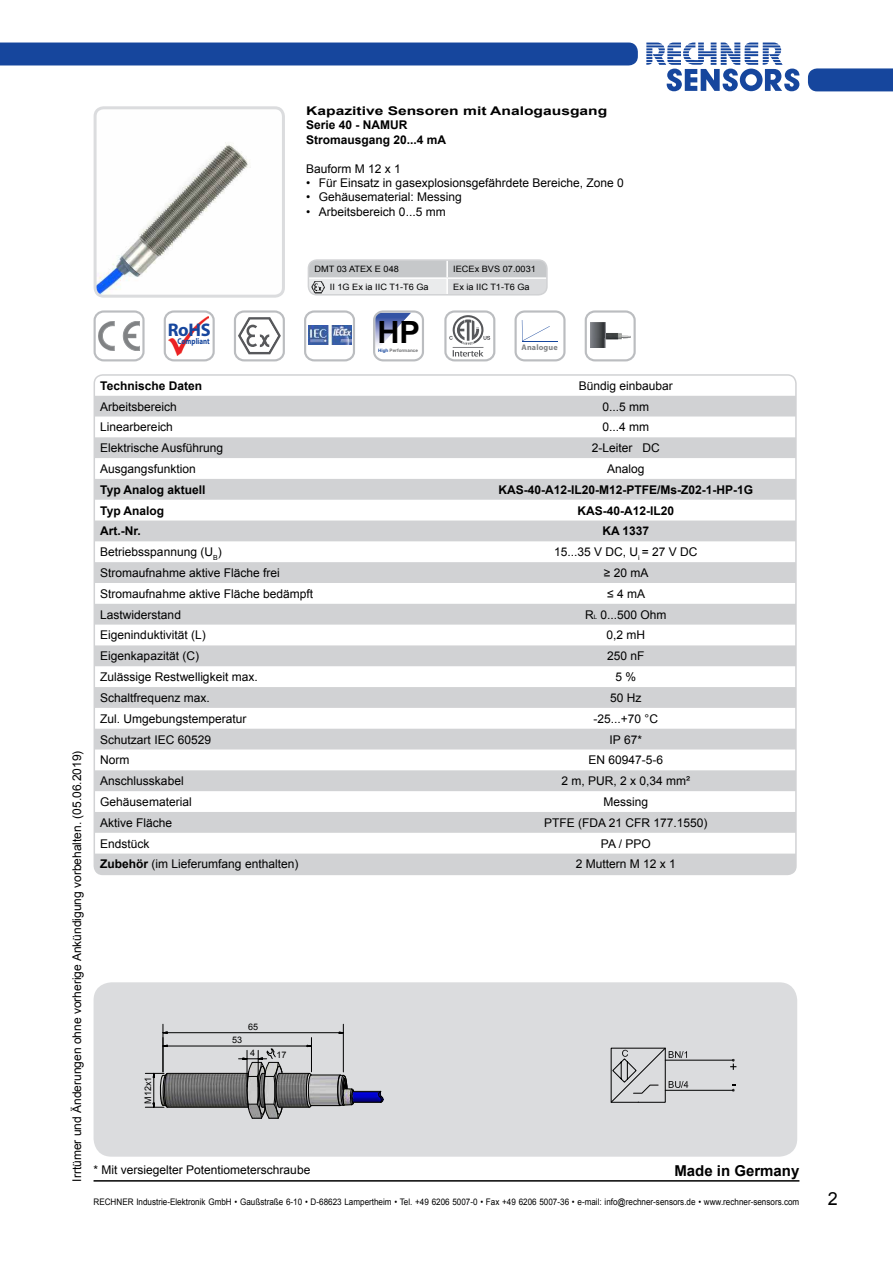
<style>
.page{position:relative;width:893px;height:1263px;background:#fff}
.page>*{position:absolute;margin:0;border:0;box-sizing:border-box;transform-origin:0 0}
.t1{font:700 30.75px "Arial";color:#000}
.t2{font:700 18.3px "Myriad Pro";color:#16469d}
.t3{font:18px "Arial";color:#000}
.t4{font:700 15px "Arial";color:#000}
.t5{font:12px "Arial";color:#000}
.t6{font:700 12px "Arial";color:#000}
.t7{font:700 12px/14.4px "Arial";color:#000;scale:1.3 1}
.t8{font:9px "Arial";color:#000;scale:.9 1}
.t9{font:9px "Arial";color:#000}
.t10{font:8.7px "Arial";color:#000;scale:1.05 1}
.t11{font:700 8.4px "Myriad Pro";color:#16469d;scale:.82 1}
.t12{font:700 8.1px "Myriad Pro";letter-spacing:.02em;color:#808284}
.t13{font:700 4.65px "Arial";color:#6d6e70}
.s1{color:#16469d}
.s2{font-size:6px}
.s3{font-weight:700}
</style>
<div class="page">
<svg style="left:646px;top:43px;width:153px;height:48px"></svg>
<div style="left:808px;top:68px;width:85px;height:23px;background:#16469d"></div>
<hr style="left:94px;top:1180px;width:705px;height:1px;background:#000">
<div style="left:0;top:43px;width:638px;height:22px;background:#16469d"></div>
<div style="left:94px;top:982px;width:703px;height:175px;background:#dbdcde;border-radius:18px"></div>
<svg style="left:730px;top:1059px;width:6px;height:11px"></svg>
<hr style="left:665px;top:1090px;width:68px;height:1px;background:#000">
<hr style="left:665px;top:1060px;width:68px;height:1px;background:#000">
<svg style="left:610px;top:1047px;width:78px;height:56px"></svg>
<svg style="left:308px;top:262px;width:237px;height:31px;background:#d6d7d9"></svg>
<div style="left:308px;top:259px;width:240px;height:37px;border:2px solid #d1d2d4;border-radius:9px"></div>
<img style="left:310px;top:281px;width:15px;height:13px">
<div style="left:94px;top:310px;width:51px;height:51px;border:2px solid #bbbdc0;border-radius:9px"></div>
<svg style="left:98px;top:321px;width:42px;height:30px"></svg>
<div style="left:164px;top:310px;width:51px;height:51px;border:2px solid #bbbdc0;border-radius:9px"></div>
<img style="left:168px;top:316px;width:40px;height:40px">
<svg style="left:514px;top:310px;width:52px;height:51px"></svg>
<div style="left:522px;top:344px;width:35px;height:8px;background:#fff"></div>
<div style="left:444px;top:310px;width:51px;height:51px;border:2px solid #bbbdc0;border-radius:9px"></div>
<svg style="left:449px;top:315px;width:41px;height:42px"></svg>
<div style="left:304px;top:310px;width:51px;height:51px;border:2px solid #bbbdc0;border-radius:9px"></div>
<img style="left:308px;top:325px;width:43px;height:20px">
<div style="left:234px;top:310px;width:51px;height:51px;border:2px solid #bbbdc0;border-radius:9px"></div>
<svg style="left:238px;top:317px;width:43px;height:37px"></svg>
<div style="left:585px;top:310px;width:51px;height:51px;border:2px solid #bbbdc0;border-radius:9px"></div>
<img style="left:590px;top:323px;width:41px;height:24px">
<svg style="left:373px;top:310px;width:51px;height:51px"></svg>
<img style="left:162px;top:1062px;width:182px;height:46px">
<hr style="left:279px;top:1107px;width:30px;height:1px;background:#000">
<hr style="left:167px;top:1107px;width:81px;height:1px;background:#000">
<hr style="left:279px;top:1073px;width:30px;height:1px;background:#000">
<hr style="left:167px;top:1073px;width:81px;height:1px;background:#000">
<svg style="left:306px;top:1073px;width:77px;height:34px"></svg>
<svg style="left:145px;top:1071px;width:23px;height:37px"></svg>
<hr style="left:167px;top:1032px;width:172px;height:1px;background:#000">
<hr style="left:343px;top:1024px;width:1px;height:48px;background:#000">
<hr style="left:163px;top:1024px;width:1px;height:48px;background:#000">
<hr style="left:167px;top:1046px;width:140px;height:1px;background:#000">
<hr style="left:311px;top:1037px;width:1px;height:35px;background:#000">
<svg style="left:239px;top:1048px;width:44px;height:71px"></svg>
<hr style="left:258px;top:1050px;width:1px;height:37px;background:#000">
<hr style="left:247px;top:1050px;width:1px;height:37px;background:#000">
<img style="left:98px;top:110px;width:183px;height:184px">
<div style="left:94px;top:106px;width:191px;height:192px;border:3px solid #dbdcde;border-radius:9px"></div>
<svg style="left:94px;top:396px;width:700px;height:478px;fill:#d4d5d6"></svg>
<div style="left:94px;top:374px;width:703px;height:501px;border:2px solid #d1d2d4;border-radius:9px"></div>
<p class="t7" style="left:306px;top:105px;width:233px">Kapazitive Sensoren mit Analogausgang<br>Serie 40 - NAMUR<br>Stromausgang 20...4 mA</p>
<p class="t5" style="left:306px;top:164px;width:96px">Bauform M 12 x 1</p>
<p class="t5" style="left:306px;top:175px;width:319px">• Für Einsatz in gasexplosionsgefährdete Bereiche, Zone 0</p>
<p class="t5" style="left:306px;top:189px;width:157px">• Gehäusematerial: Messing</p>
<p class="t5" style="left:306px;top:204px;width:141px">• Arbeitsbereich 0...5 mm</p>
<p class="t10" style="left:314px;top:266px;width:82px">DMT 03 ATEX E 048</p>
<p class="t10" style="left:453px;top:266px;width:80px">IECEx BVS 07.0031</p>
<p class="t10" style="left:330px;top:284px;width:96px">II 1G Ex ia IIC T1-T6 Ga</p>
<p class="t10" style="left:453px;top:284px;width:74px">Ex ia IIC T1-T6 Ga</p>
<h2 class="t2" style="left:168px;top:323px;width:44px">RoHS</h2>
<p class="t11" style="left:178px;top:338px;width:41px">Compliant</p>
<h1 class="t1" style="left:377px;top:321px;width:44px">HP</h1>
<p class="t13" style="left:378px;top:349px;width:41px"><span class="s1">High</span> Performance</p>
<p class="t12" style="left:522px;top:344px;width:38px">Analogue</p>
<p class="t5" style="left:72px;top:1181px;width:432px;rotate:-90deg">Irrtümer und Änderungen ohne vorherige Ankündigung vorbehalten. (05.06.2019)</p>
<p class="t6" style="left:100px;top:381px;width:103px">Technische Daten</p>
<p class="t5" style="left:579px;top:381px;width:96px">Bündig einbaubar</p>
<p class="t5" style="left:100px;top:402px;width:78px">Arbeitsbereich</p>
<p class="t5" style="left:602px;top:402px;width:48px">0...5 mm</p>
<p class="t5" style="left:100px;top:423px;width:74px">Linearbereich</p>
<p class="t5" style="left:602px;top:423px;width:48px">0...4 mm</p>
<p class="t5" style="left:100px;top:443px;width:124px">Elektrische Ausführung</p>
<p class="t5" style="left:592px;top:443px;width:70px">2-Leiter DC</p>
<p class="t5" style="left:100px;top:464px;width:97px">Ausgangsfunktion</p>
<p class="t5" style="left:607px;top:464px;width:39px">Analog</p>
<p class="t6" style="left:100px;top:485px;width:107px">Typ Analog aktuell</p>
<p class="t6" style="left:498px;top:485px;width:256px">KAS-40-A12-IL20-M12-PTFE/Ms-Z02-1-HP-1G</p>
<p class="t6" style="left:100px;top:506px;width:66px">Typ Analog</p>
<p class="t6" style="left:577px;top:506px;width:98px">KAS-40-A12-IL20</p>
<p class="t6" style="left:100px;top:527px;width:42px">Art.-Nr.</p>
<p class="t6" style="left:602px;top:527px;width:48px">KA 1337</p>
<p class="t5" style="left:100px;top:547px;width:123px">Betriebsspannung (U<sub>B</sub>)</p>
<p class="t5" style="left:554px;top:547px;width:145px">15...35 V DC, U<sub>i</sub> = 27 V DC</p>
<p class="t5" style="left:100px;top:568px;width:181px">Stromaufnahme aktive Fläche frei</p>
<p class="t5" style="left:604px;top:565px;width:46px">≥ 20 mA</p>
<p class="t5" style="left:100px;top:589px;width:214px">Stromaufnahme aktive Fläche bedämpft</p>
<p class="t5" style="left:607px;top:586px;width:39px">≤ 4 mA</p>
<p class="t5" style="left:100px;top:610px;width:82px">Lastwiderstand</p>
<p class="t5" style="left:585px;top:610px;width:83px">R<span class="s2">L</span> 0...500 Ohm</p>
<p class="t5" style="left:100px;top:631px;width:107px">Eigeninduktivität (L)</p>
<p class="t5" style="left:606px;top:631px;width:40px">0,2 mH</p>
<p class="t5" style="left:100px;top:651px;width:100px">Eigenkapazität (C)</p>
<p class="t5" style="left:607px;top:651px;width:39px">250 nF</p>
<p class="t5" style="left:100px;top:672px;width:159px">Zulässige Restwelligkeit max.</p>
<p class="t5" style="left:615px;top:672px;width:22px">5 %</p>
<p class="t5" style="left:100px;top:693px;width:111px">Schaltfrequenz max.</p>
<p class="t5" style="left:610px;top:693px;width:33px">50 Hz</p>
<p class="t5" style="left:100px;top:714px;width:148px">Zul. Umgebungstemperatur</p>
<p class="t5" style="left:594px;top:714px;width:66px">-25...+70 °C</p>
<p class="t5" style="left:100px;top:735px;width:112px">Schutzart IEC 60529</p>
<p class="t5" style="left:610px;top:735px;width:34px">IP 67*</p>
<p class="t5" style="left:100px;top:756px;width:31px">Norm</p>
<p class="t5" style="left:588px;top:756px;width:76px">EN 60947-5-6</p>
<p class="t5" style="left:100px;top:776px;width:85px">Anschlusskabel</p>
<p class="t5" style="left:561px;top:776px;width:130px">2 m, PUR, 2 x 0,34 mm²</p>
<p class="t5" style="left:100px;top:797px;width:93px">Gehäusematerial</p>
<p class="t5" style="left:603px;top:797px;width:46px">Messing</p>
<p class="t5" style="left:100px;top:818px;width:74px">Aktive Fläche</p>
<p class="t5" style="left:544px;top:818px;width:165px">PTFE (FDA 21 CFR 177.1550)</p>
<p class="t5" style="left:100px;top:839px;width:51px">Endstück</p>
<p class="t5" style="left:601px;top:839px;width:51px">PA / PPO</p>
<p class="t5" style="left:100px;top:860px;width:200px"><span class="s3">Zubehör</span> (im Lieferumfang enthalten)</p>
<p class="t5" style="left:576px;top:860px;width:102px">2 Muttern M 12 x 1</p>
<p class="t9" style="left:248px;top:1021px;width:11px">65</p>
<p class="t9" style="left:142px;top:1103px;width:28px;rotate:-90deg">M x1</p>
<p class="t9" style="left:142px;top:1096px;width:11px;rotate:-90deg">12</p>
<p class="t9" style="left:232px;top:1034px;width:12px">53</p>
<p class="t9" style="left:250px;top:1047px;width:7px">4</p>
<p class="t9" style="left:277px;top:1048px;width:12px">17</p>
<p class="t5" style="left:94px;top:1165px;width:218px">* Mit versiegelter Potentiometerschraube</p>
<p class="t4" style="left:674px;top:1165px;width:127px">Made in Germany</p>
<p class="t8" style="left:94px;top:1196px;width:786px">RECHNER Industrie-Elektronik GmbH • Gaußstraße 6-10 • D-68623 Lampertheim • Tel. +49 6206 5007-0 • Fax +49 6206 5007-36 • e-mail: info@rechner-sensors.de • www.rechner-sensors.com</p>
<h3 class="t3" style="left:828px;top:1192px;width:12px">2</h3>
</div>
